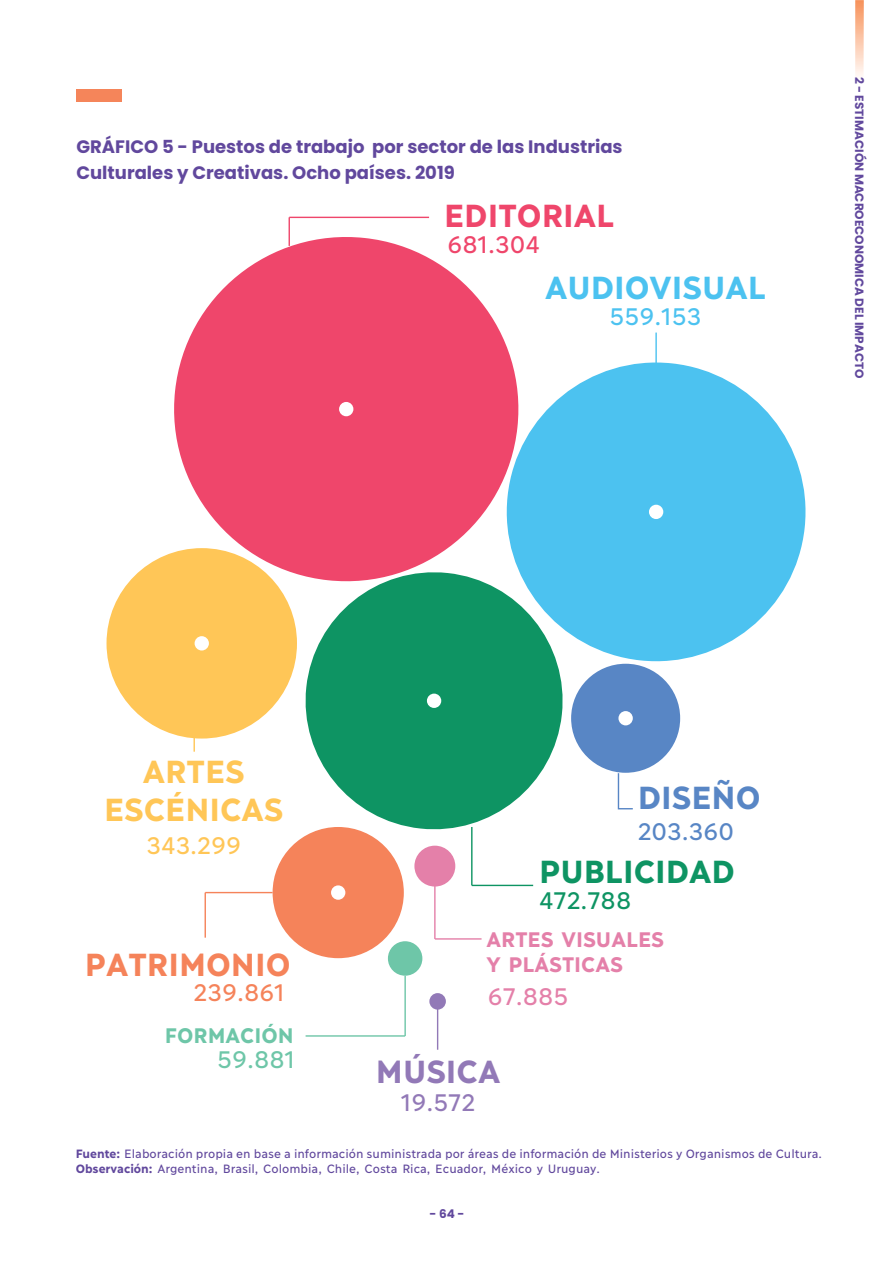
<style>
.page{position:relative;width:893px;height:1263px;background:#fff}
.page>*{position:absolute;margin:0;border:0;box-sizing:border-box;transform-origin:0 0}
.t1{font:700 31.8px/38.4px "Ilisarniq";color:#ffc657;text-align:center}
.t2{font:700 31.8px "Ilisarniq";color:#4cc2f0}
.t3{font:700 31.8px "Ilisarniq";color:#0e9463}
.t4{font:700 31.8px "Ilisarniq";color:#f5835a}
.t5{font:700 31.8px "Ilisarniq";color:#ef466b}
.t6{font:700 31.8px "Ilisarniq";color:#5886c5}
.t7{font:700 31.8px "Ilisarniq";color:#9279b7}
.t8{font:23.85px "Ilisarniq";color:#ef466b}
.t9{font:23.85px "Ilisarniq";color:#4cc2f0}
.t10{font:23.85px "Ilisarniq";color:#0e9463}
.t11{font:23.85px "Ilisarniq";color:#ffc657}
.t12{font:23.85px "Ilisarniq";color:#f5835a}
.t13{font:23.85px "Ilisarniq";color:#5886c5}
.t14{font:23.85px "Ilisarniq";color:#e480a9}
.t15{font:23.85px "Ilisarniq";color:#9279b7}
.t16{font:23.85px "Ilisarniq";color:#6ec6a8}
.t17{font:700 21px/24.6px "Ilisarniq";color:#e480a9}
.t18{font:700 21px "Ilisarniq";color:#6ec6a8}
.t19{font:700 18px/25.5px "Poppins";color:#61489d}
.t20{font:12px/14.4px "Ilisarniq";color:#61489d}
.t21{font:700 12px "Poppins";color:#61489d}
.s1{font-weight:700}
</style>
<div class="page">
<svg style="left:855px;top:0;width:9px;height:76px"></svg>
<svg style="left:166px;top:237px;width:344px;height:353px;fill:#ef466b"></svg>
<svg style="left:499px;top:355px;width:307px;height:314px;fill:#4cc2f0"></svg>
<svg style="left:299px;top:566px;width:270px;height:270px;fill:#0e9463"></svg>
<div style="left:107px;top:548px;width:190px;height:191px;background:#ffc657;border-radius:50%"></div>
<div style="left:273px;top:827px;width:131px;height:131px;background:#f5835a;border-radius:50%"></div>
<div style="left:571px;top:664px;width:109px;height:109px;background:#5886c5;border-radius:50%"></div>
<div style="left:414px;top:846px;width:41px;height:41px;background:#e480a9;border-radius:50%"></div>
<div style="left:388px;top:941px;width:34px;height:35px;background:#6ec6a8;border-radius:50%"></div>
<div style="left:429px;top:993px;width:17px;height:17px;background:#9279b7;border-radius:50%"></div>
<div style="left:339px;top:402px;width:14px;height:14px;background:#fff;border-radius:50%"></div>
<div style="left:649px;top:505px;width:14px;height:14px;background:#fff;border-radius:50%"></div>
<div style="left:427px;top:694px;width:14px;height:14px;background:#fff;border-radius:50%"></div>
<div style="left:195px;top:636px;width:14px;height:15px;background:#fff;border-radius:50%"></div>
<div style="left:331px;top:885px;width:14px;height:15px;background:#fff;border-radius:50%"></div>
<div style="left:618px;top:711px;width:15px;height:14px;background:#fff;border-radius:50%"></div>
<hr style="left:288px;top:217px;width:2px;height:29px;background:#ef466b">
<hr style="left:289px;top:217px;width:140px;height:1px;background:#ef466b">
<hr style="left:655px;top:333px;width:2px;height:33px;background:#4cc2f0">
<svg style="left:617px;top:772px;width:17px;height:38px"></svg>
<hr style="left:471px;top:827px;width:1px;height:58px;background:#0e9463">
<hr style="left:472px;top:885px;width:61px;height:1px;background:#0e9463">
<hr style="left:193px;top:704px;width:2px;height:48px;background:#ffc657">
<hr style="left:434px;top:863px;width:1px;height:76px;background:#e480a9">
<hr style="left:205px;top:892px;width:68px;height:1px;background:#f5835a">
<hr style="left:205px;top:893px;width:1px;height:45px;background:#f5835a">
<hr style="left:435px;top:938px;width:46px;height:2px;background:#e480a9">
<hr style="left:404px;top:976px;width:2px;height:60px;background:#6ec6a8">
<hr style="left:306px;top:1035px;width:99px;height:2px;background:#6ec6a8">
<hr style="left:437px;top:1001px;width:1px;height:49px;background:#9279b7">
<div style="left:76px;top:89px;width:46px;height:13px;background:#f5855a"></div>
<h3 class="t19" style="left:76px;top:134px;width:548px">GRÁFICO 5 - Puestos de trabajo por sector de las Industrias<br>Culturales y Creativas. Ocho países. 2019</h3>
<h1 class="t5" style="left:444px;top:198px;width:171px">EDITORIAL</h1>
<h2 class="t8" style="left:447px;top:231px;width:94px">681.304</h2>
<h1 class="t2" style="left:545px;top:269px;width:222px">AUDIOVISUAL</h1>
<h2 class="t9" style="left:610px;top:303px;width:93px">559.153</h2>
<p class="t21" style="left:868px;top:77px;width:303px;rotate:90deg">2 - ESTIMACIÓN MACROECONOMICA DEL IMPACTO</p>
<h1 class="t1" style="left:104px;top:753px;width:181px">ARTES<br>ESCÉNICAS</h1>
<h2 class="t11" style="left:147px;top:831px;width:96px">343.299</h2>
<h1 class="t4" style="left:85px;top:946px;width:207px">PATRIMONIO</h1>
<h2 class="t12" style="left:194px;top:979px;width:93px">239.861</h2>
<h3 class="t18" style="left:165px;top:1024px;width:130px">FORMACIÓN</h3>
<h2 class="t16" style="left:217px;top:1046px;width:79px">59.881</h2>
<h1 class="t6" style="left:638px;top:779px;width:124px">DISEÑO</h1>
<h2 class="t13" style="left:638px;top:818px;width:98px">203.360</h2>
<h1 class="t3" style="left:539px;top:853px;width:197px">PUBLICIDAD</h1>
<h2 class="t10" style="left:539px;top:887px;width:94px">472.788</h2>
<h3 class="t17" style="left:486px;top:928px;width:179px">ARTES VISUALES<br>Y PLÁSTICAS</h3>
<h2 class="t14" style="left:488px;top:983px;width:82px">67.885</h2>
<h1 class="t7" style="left:376px;top:1054px;width:126px">MÚSICA</h1>
<h2 class="t15" style="left:401px;top:1089px;width:76px">19.572</h2>
<p class="t20" style="left:76px;top:1147px;width:748px"><span class="s1">Fuente:</span> Elaboración propia en base a información suministrada por áreas de información de Ministerios y Organismos de Cultura.<br><span class="s1">Observación:</span> Argentina, Brasil, Colombia, Chile, Costa Rica, Ecuador, México y Uruguay.</p>
<p class="t21" style="left:429px;top:1205px;width:36px">- 64 -</p>
</div>
